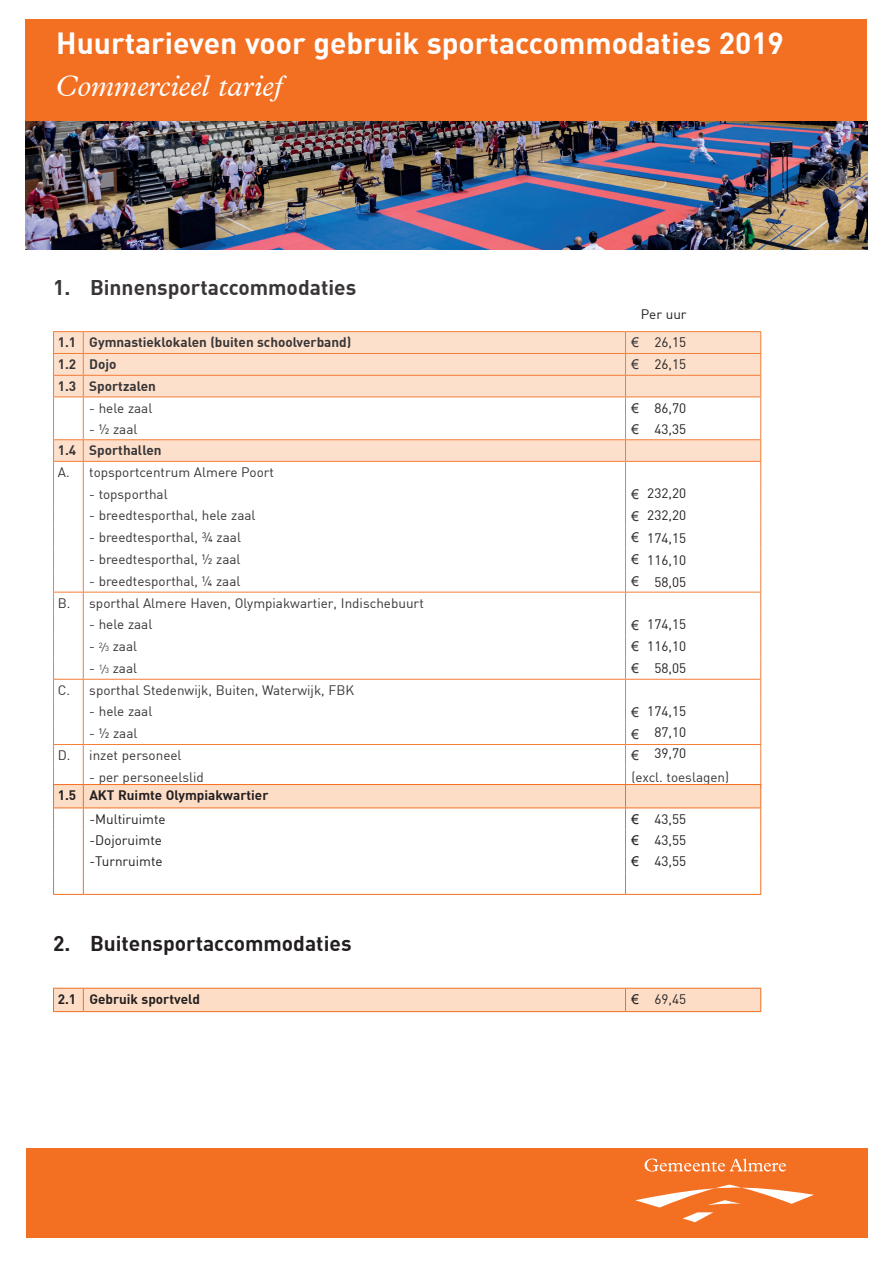
<style>
.page{position:relative;width:893px;height:1263px;background:#fff}
.page>*{position:absolute;margin:0;border:0;box-sizing:border-box;transform-origin:0 0}
.t1{font:700 30px "DIN";color:#fff}
.t2{font:italic 30px "Plantin";color:#fff}
.t3{font:700 21px "DIN";color:#231f20}
.t4{font:13.5px/21px "DIN";color:#231f20;text-align:center}
.t5{font:700 13.5px "DIN";color:#231f20}
.t6{font:13.5px/21px "Arial";color:#231f20}
.s1{font-size:10.5px}
.s2{font-size:7.5px}
</style>
<div class="page">
<div style="left:25px;top:20px;width:842px;height:102px;background:#f36f21"></div>
<img style="left:25px;top:122px;width:842px;height:127px">
<div style="left:26px;top:1148px;width:842px;height:89px;background:#f36f21"></div>
<svg style="left:645px;top:1158px;width:141px;height:13px"></svg>
<svg style="left:635px;top:1184px;width:179px;height:38px"></svg>
<div style="left:54px;top:332px;width:706px;height:64px;background:#fde0cb"></div>
<svg style="left:83px;top:332px;width:1px;height:64px"></svg>
<svg style="left:625px;top:332px;width:1px;height:64px"></svg>
<hr style="left:53px;top:331px;width:30px;height:1px;background:#f36f21">
<hr style="left:83px;top:331px;width:542px;height:1px;background:#f36f21">
<hr style="left:625px;top:331px;width:136px;height:1px;background:#f36f21">
<hr style="left:53px;top:353px;width:30px;height:1px;background:#f36f21">
<hr style="left:83px;top:353px;width:542px;height:1px;background:#f36f21">
<hr style="left:625px;top:353px;width:136px;height:1px;background:#f36f21">
<hr style="left:53px;top:375px;width:30px;height:1px;background:#f36f21">
<svg style="left:53px;top:332px;width:1px;height:64px"></svg>
<hr style="left:83px;top:375px;width:542px;height:1px;background:#f36f21">
<hr style="left:625px;top:375px;width:136px;height:1px;background:#f36f21">
<svg style="left:760px;top:332px;width:1px;height:64px"></svg>
<hr style="left:53px;top:396px;width:30px;height:1px;background:#f36f21">
<hr style="left:53px;top:397px;width:1px;height:42px;background:#f36f21">
<hr style="left:83px;top:396px;width:542px;height:1px;background:#f36f21">
<hr style="left:83px;top:397px;width:1px;height:42px;background:#f36f21">
<hr style="left:625px;top:396px;width:136px;height:1px;background:#f36f21">
<hr style="left:625px;top:397px;width:1px;height:42px;background:#f36f21">
<hr style="left:760px;top:397px;width:1px;height:42px;background:#f36f21">
<hr style="left:53px;top:439px;width:30px;height:1px;background:#f36f21">
<hr style="left:83px;top:439px;width:542px;height:1px;background:#f36f21">
<hr style="left:625px;top:439px;width:136px;height:1px;background:#f36f21">
<hr style="left:53px;top:894px;width:30px;height:1px;background:#f36f21">
<hr style="left:83px;top:894px;width:542px;height:1px;background:#f36f21">
<hr style="left:625px;top:894px;width:136px;height:1px;background:#f36f21">
<svg style="left:53px;top:440px;width:708px;height:454px"></svg>
<hr style="left:53px;top:807px;width:30px;height:1px;background:#f36f21">
<hr style="left:83px;top:807px;width:542px;height:1px;background:#f36f21">
<hr style="left:625px;top:807px;width:136px;height:1px;background:#f36f21">
<div style="left:53px;top:988px;width:708px;height:23px;background:#fdddc6"></div>
<hr style="left:53px;top:1011px;width:30px;height:1px;background:#f36f21">
<hr style="left:83px;top:1011px;width:542px;height:1px;background:#f36f21">
<hr style="left:625px;top:1011px;width:136px;height:1px;background:#f36f21">
<h1 class="t1" style="left:56px;top:24px;width:729px">Huurtarieven voor gebruik sportaccommodaties 2019</h1>
<h1 class="t2" style="left:56px;top:68px;width:227px">Commercieel tarief</h1>
<h2 class="t3" style="left:53px;top:274px;width:305px">1. Binnensportaccommodaties</h2>
<p class="t5" style="left:58px;top:334px;width:295px">1.1 Gymnastieklokalen (buiten schoolverband)</p>
<p class="t6" style="left:631px;top:332px;width:9px">€</p>
<p class="t5" style="left:58px;top:355px;width:60px">1.2 Dojo</p>
<p class="t6" style="left:631px;top:354px;width:9px">€</p>
<p class="t5" style="left:58px;top:377px;width:100px">1.3 Sportzalen</p>
<p class="t4" style="left:89px;top:397px;width:65px">- hele zaal</p>
<p class="t4" style="left:89px;top:418px;width:50px">- ½ zaal</p>
<p class="t4" style="left:641px;top:303px;width:47px">Per uur</p>
<p class="t4" style="left:654px;top:332px;width:33px">26,15</p>
<p class="t4" style="left:654px;top:354px;width:33px">26,15</p>
<p class="t4" style="left:654px;top:397px;width:33px;text-align:left">86,70<br>43,35</p>
<p class="t6" style="left:631px;top:397px;width:9px">€ €</p>
<p class="t5" style="left:58px;top:442px;width:105px">1.4 Sporthallen</p>
<p class="t4" style="left:58px;top:461px;width:218px">A. topsportcentrum Almere Poort</p>
<p class="t4" style="left:89px;top:483px;width:80px">- topsporthal</p>
<p class="t6" style="left:631px;top:483px;width:9px">€</p>
<p class="t4" style="left:89px;top:505px;width:168px">- breedtesporthal, hele zaal</p>
<p class="t6" style="left:631px;top:505px;width:9px">€</p>
<p class="t4" style="left:89px;top:527px;width:153px">- breedtesporthal, ¾ zaal</p>
<p class="t6" style="left:631px;top:527px;width:9px">€</p>
<p class="t4" style="left:89px;top:548px;width:153px">- breedtesporthal, ½ zaal</p>
<p class="t6" style="left:631px;top:549px;width:9px">€</p>
<p class="t4" style="left:89px;top:570px;width:153px">- breedtesporthal, ¼ zaal</p>
<p class="t6" style="left:631px;top:571px;width:9px">€</p>
<p class="t4" style="left:58px;top:592px;width:367px">B. sporthal Almere Haven, Olympiakwartier, Indischebuurt</p>
<p class="t4" style="left:89px;top:614px;width:65px">- hele zaal</p>
<p class="t6" style="left:631px;top:614px;width:9px">€</p>
<p class="t4" style="left:89px;top:635px;width:49px">- <sup>2</sup><span class="s1">/</span><span class="s2">3</span> zaal</p>
<p class="t6" style="left:631px;top:636px;width:9px">€</p>
<p class="t4" style="left:89px;top:657px;width:49px">- <sup>1</sup><span class="s1">/</span><span class="s2">3</span> zaal</p>
<p class="t6" style="left:631px;top:658px;width:9px">€</p>
<p class="t4" style="left:58px;top:679px;width:298px">C. sporthal Stedenwijk, Buiten, Waterwijk, FBK</p>
<p class="t4" style="left:89px;top:701px;width:65px">- hele zaal</p>
<p class="t6" style="left:631px;top:701px;width:9px">€</p>
<p class="t4" style="left:89px;top:723px;width:50px">- ½ zaal</p>
<p class="t6" style="left:631px;top:723px;width:9px">€</p>
<p class="t4" style="left:58px;top:744px;width:125px">D. inzet personeel</p>
<p class="t6" style="left:631px;top:745px;width:9px">€</p>
<p class="t4" style="left:89px;top:766px;width:116px">- per personeelslid</p>
<p class="t4" style="left:631px;top:766px;width:99px">(excl. toeslagen)</p>
<p class="t4" style="left:647px;top:482px;width:40px;line-height:22.2px">232,20<br>232,20<br>174,15<br>116,10<br>58,05</p>
<p class="t4" style="left:647px;top:612px;width:40px;line-height:22.2px">174,15<br>116,10<br>58,05</p>
<p class="t4" style="left:647px;top:700px;width:40px">174,15<br>87,10</p>
<p class="t4" style="left:654px;top:742px;width:33px">39,70</p>
<p class="t5" style="left:58px;top:786px;width:212px">1.5 AKT Ruimte Olympiakwartier</p>
<p class="t4" style="left:89px;top:808px;width:78px;text-align:left">-Multiruimte -Dojoruimte -Turnruimte</p>
<p class="t6" style="left:631px;top:808px;width:9px;text-align:justify">€ € €</p>
<p class="t4" style="left:654px;top:809px;width:33px;text-align:justify">43,55<br>43,55<br>43,55</p>
<h2 class="t3" style="left:53px;top:930px;width:300px">2. Buitensportaccommodaties</h2>
<p class="t5" style="left:58px;top:990px;width:144px">2.1 Gebruik sportveld</p>
<p class="t6" style="left:631px;top:989px;width:9px">€</p>
<p class="t4" style="left:654px;top:988px;width:33px">69,45</p>
</div>
